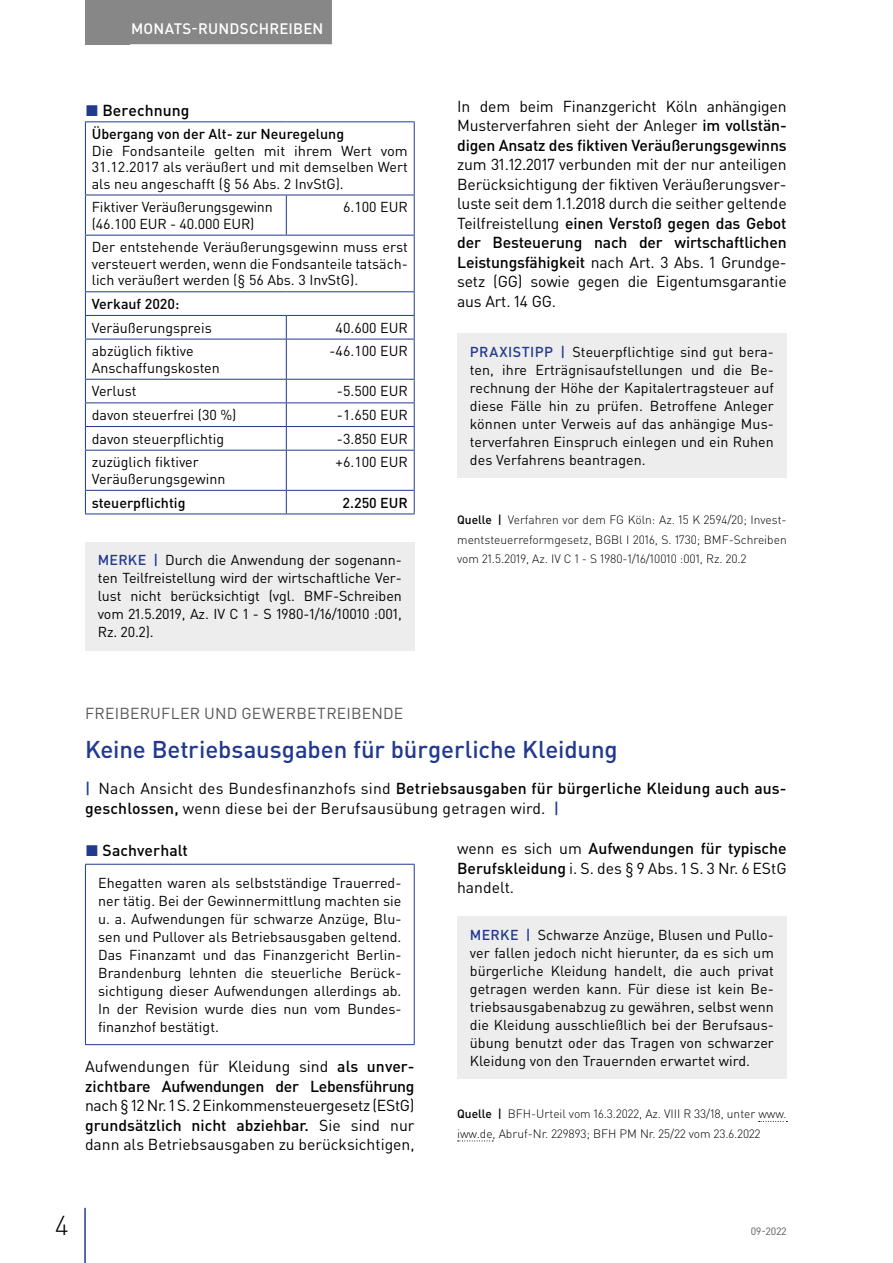
<style>
.page{position:relative;width:893px;height:1263px;background:#fff}
.page>*{position:absolute;margin:0;border:0;box-sizing:border-box;transform-origin:0 0}
.t1{font:300 27px "DIN Pro";color:#000}
.t2{font:500 24px "DIN Pro";letter-spacing:-.005em;color:#213a8f}
.t3{font:15.75px/19.5px "DIN Pro";letter-spacing:-.01em;color:#000;text-align:justify}
.t4{font:15.75px/19.5px "DIN Pro";letter-spacing:.01em;color:#000}
.t5{font:500 15.75px/19.5px "DIN Pro";letter-spacing:-.01em;color:#000}
.t6{font:15.75px "DIN Pro";letter-spacing:.015em;color:#575756}
.t7{font:500 15px "DIN Pro";letter-spacing:.015em;color:#fff}
.t8{font:14.25px/18px "DIN Pro";color:#000;text-align:justify}
.t9{font:500 14.25px "DIN Pro";color:#000}
.t10{font:300 12px/19.5px "DIN Pro";color:#000;text-align:justify}
.t11{font:10.5px "DIN Pro";color:#575756}
.s1{color:#213a8f}
.s2{font-weight:500;color:#213a8f}
.s3{font-weight:500}
.s4{font-weight:400}
</style>
<div class="page">
<div style="left:85px;top:0;width:45px;height:44px;background:#878787"></div>
<hr style="left:84px;top:1208px;width:2px;height:55px;background:#213a8f">
<div style="left:122px;top:0;width:210px;height:44px;background:#878787"></div>
<svg style="left:86px;top:122px;width:328px;height:392px"></svg>
<hr style="left:414px;top:122px;width:1px;height:73px;background:#213a8f">
<hr style="left:414px;top:235px;width:1px;height:56px;background:#213a8f">
<hr style="left:85px;top:121px;width:201px;height:1px;background:#213a8f">
<hr style="left:85px;top:122px;width:1px;height:73px;background:#213a8f">
<hr style="left:286px;top:121px;width:129px;height:1px;background:#213a8f">
<hr style="left:85px;top:195px;width:201px;height:1px;background:#213a8f">
<hr style="left:85px;top:195px;width:1px;height:40px;background:#213a8f">
<hr style="left:286px;top:195px;width:129px;height:1px;background:#213a8f">
<hr style="left:286px;top:195px;width:1px;height:40px;background:#213a8f">
<hr style="left:414px;top:195px;width:1px;height:40px;background:#213a8f">
<hr style="left:85px;top:235px;width:201px;height:1px;background:#213a8f">
<hr style="left:85px;top:235px;width:1px;height:56px;background:#213a8f">
<hr style="left:286px;top:235px;width:129px;height:1px;background:#213a8f">
<hr style="left:85px;top:291px;width:201px;height:1px;background:#213a8f">
<hr style="left:286px;top:291px;width:129px;height:1px;background:#213a8f">
<hr style="left:85px;top:315px;width:201px;height:1px;background:#213a8f">
<svg style="left:85px;top:292px;width:1px;height:47px"></svg>
<hr style="left:286px;top:315px;width:129px;height:1px;background:#213a8f">
<svg style="left:286px;top:316px;width:1px;height:23px"></svg>
<svg style="left:414px;top:292px;width:1px;height:47px"></svg>
<hr style="left:85px;top:339px;width:201px;height:1px;background:#213a8f">
<hr style="left:85px;top:339px;width:1px;height:40px;background:#213a8f">
<hr style="left:286px;top:339px;width:129px;height:1px;background:#213a8f">
<hr style="left:286px;top:339px;width:1px;height:40px;background:#213a8f">
<hr style="left:414px;top:339px;width:1px;height:40px;background:#213a8f">
<hr style="left:85px;top:379px;width:201px;height:1px;background:#213a8f">
<hr style="left:286px;top:379px;width:129px;height:1px;background:#213a8f">
<hr style="left:85px;top:402px;width:201px;height:1px;background:#213a8f">
<hr style="left:286px;top:402px;width:129px;height:1px;background:#213a8f">
<hr style="left:85px;top:426px;width:201px;height:1px;background:#213a8f">
<svg style="left:85px;top:380px;width:1px;height:70px"></svg>
<hr style="left:286px;top:426px;width:129px;height:1px;background:#213a8f">
<svg style="left:286px;top:380px;width:1px;height:70px"></svg>
<svg style="left:414px;top:380px;width:1px;height:70px"></svg>
<hr style="left:85px;top:450px;width:201px;height:1px;background:#213a8f">
<hr style="left:85px;top:450px;width:1px;height:40px;background:#213a8f">
<hr style="left:286px;top:450px;width:129px;height:1px;background:#213a8f">
<hr style="left:286px;top:450px;width:1px;height:40px;background:#213a8f">
<hr style="left:414px;top:450px;width:1px;height:40px;background:#213a8f">
<hr style="left:85px;top:490px;width:201px;height:1px;background:#213a8f">
<svg style="left:85px;top:491px;width:1px;height:23px"></svg>
<hr style="left:85px;top:514px;width:201px;height:1px;background:#213a8f">
<hr style="left:286px;top:490px;width:129px;height:1px;background:#213a8f">
<svg style="left:286px;top:491px;width:1px;height:23px"></svg>
<svg style="left:414px;top:491px;width:1px;height:23px"></svg>
<hr style="left:286px;top:514px;width:129px;height:1px;background:#213a8f">
<div style="left:85px;top:542px;width:330px;height:108px;background:#ededed"></div>
<div style="left:457px;top:333px;width:330px;height:144px;background:#ededed"></div>
<hr style="left:85px;top:864px;width:330px;height:1px;background:#213a8f">
<hr style="left:85px;top:865px;width:1px;height:179px;background:#213a8f">
<hr style="left:414px;top:865px;width:1px;height:179px;background:#213a8f">
<hr style="left:85px;top:1044px;width:330px;height:1px;background:#213a8f">
<svg style="left:759px;top:1121px;width:28px;height:1px"></svg>
<svg style="left:457px;top:1140px;width:36px;height:1px"></svg>
<div style="left:457px;top:917px;width:330px;height:162px;background:#ededed"></div>
<p class="t7" style="left:131px;top:18px;width:194px">MONATS-RUNDSCHREIBEN</p>
<p class="t5" style="left:85px;top:100px;width:106px"><span class="s1">◼</span> Berechnung</p>
<p class="t9" style="left:92px;top:124px;width:254px">Übergang von der Alt- zur Neuregelung</p>
<p class="t8" style="left:92px;top:142px;width:318px;line-height:16.5px">Die Fondsanteile gelten mit ihrem Wert vom 31.12.2017 als veräußert und mit demselben Wert als neu angeschafft (§ 56 Abs. 2 InvStG).</p>
<p class="t8" style="left:92px;top:198px;width:183px;line-height:16.5px">Fiktiver Veräußerungsgewinn (46.100 EUR - 40.000 EUR)</p>
<p class="t8" style="left:343px;top:198px;width:66px">6.100 EUR</p>
<p class="t8" style="left:92px;top:238px;width:318px;line-height:16.5px">Der entstehende Veräußerungsgewinn muss erst versteuert werden, wenn die Fondsanteile tatsäch&shy;lich veräußert werden (§ 56 Abs. 3 InvStG).</p>
<p class="t9" style="left:92px;top:294px;width:89px">Verkauf 2020:</p>
<p class="t8" style="left:92px;top:318px;width:121px">Veräußerungspreis</p>
<p class="t8" style="left:336px;top:318px;width:74px">40.600 EUR</p>
<p class="t8" style="left:92px;top:342px;width:130px;line-height:16.5px">abzüglich fiktive<br>Anschaffungskosten</p>
<p class="t8" style="left:330px;top:342px;width:80px">-46.100 EUR</p>
<p class="t8" style="left:92px;top:382px;width:46px">Verlust</p>
<p class="t8" style="left:337px;top:382px;width:72px">-5.500 EUR</p>
<p class="t8" style="left:92px;top:405px;width:146px">davon steuerfrei (30 %)</p>
<p class="t8" style="left:337px;top:405px;width:72px">-1.650 EUR</p>
<p class="t8" style="left:92px;top:429px;width:134px">davon steuerpflichtig</p>
<p class="t8" style="left:337px;top:429px;width:72px">-3.850 EUR</p>
<p class="t8" style="left:92px;top:453px;width:135px;line-height:16.5px">zuzüglich fiktiver<br>Veräußerungsgewinn</p>
<p class="t8" style="left:336px;top:453px;width:74px">+6.100 EUR</p>
<p class="t9" style="left:92px;top:493px;width:95px">steuerpflichtig</p>
<p class="t9" style="left:343px;top:493px;width:67px">2.250 EUR</p>
<p class="t8" style="left:98px;top:551px;width:305px"><span class="s2">MERKE |</span> Durch die Anwendung der sogenann&shy;ten Teilfreistellung wird der wirtschaftliche Ver&shy;lust nicht berücksichtigt (vgl. BMF-Schreiben vom 21.5.2019, Az. IV C 1 - S 1980-1/16/10010 :001, Rz. 20.2).</p>
<p class="t3" style="left:457px;top:96px;width:331px">In dem beim Finanzgericht Köln anhängigen Musterverfahren sieht der Anleger <span class="s3">im vollstän&shy;digen Ansatz des fiktiven Veräußerungsgewinns</span></p>
<p class="t3" style="left:457px;top:154px;width:331px">zum 31.12.2017 verbunden mit der nur anteiligen Berücksichtigung der fiktiven Veräußerungsver&shy;luste seit dem 1.1.2018 durch die seither geltende Teilfreistellung <span class="s3">einen Verstoß gegen das Gebot der Besteuerung nach der wirtschaftlichen Leistungsfähigkeit</span> nach Art. 3 Abs. 1 Grundge&shy;setz (GG) sowie gegen die Eigentumsgarantie aus Art. 14 GG.</p>
<p class="t8" style="left:470px;top:342px;width:306px"><span class="s2">PRAXISTIPP |</span> Steuerpflichtige sind gut bera&shy;ten, ihre Erträgnisaufstellungen und die Be&shy;rechnung der Höhe der Kapitalertragsteuer auf diese Fälle hin zu prüfen. Betroffene Anleger können unter Verweis auf das anhängige Mus&shy;terverfahren Einspruch einlegen und ein Ruhen des Verfahrens beantragen.</p>
<p class="t10" style="left:457px;top:510px;width:331px"><span class="s3">Quelle |</span> Verfahren vor dem FG Köln: Az. 15 K 2594/20; Invest&shy;mentsteuerreformgesetz, BGBl I 2016, S. 1730; BMF-Schreiben vom 21.5.2019, Az. IV C 1 - S 1980-1/16/10010 :001, Rz. 20.2</p>
<p class="t6" style="left:85px;top:703px;width:320px">FREIBERUFLER UND GEWERBETREIBENDE</p>
<h2 class="t2" style="left:85px;top:733px;width:534px">Keine Betriebsausgaben für bürgerliche Kleidung</h2>
<p class="t4" style="left:85px;top:778px;width:703px"><span class="s2">|</span> Nach Ansicht des Bundesfinanzhofs sind <span class="s3">Betriebsausgaben für bürgerliche Kleidung auch aus&shy;geschlossen,</span> wenn diese bei der Berufsausübung getragen wird. <span class="s2">|</span></p>
<p class="t5" style="left:85px;top:840px;width:104px"><span class="s1">◼</span> Sachverhalt</p>
<p class="t8" style="left:98px;top:873px;width:305px;text-align:left">Ehegatten waren als selbstständige Trauerred&shy;ner tätig. Bei der Gewinnermittlung machten sie u. a. Aufwendungen für schwarze Anzüge, Blu&shy;sen und Pullover als Betriebsausgaben geltend.<br>Das Finanzamt und das Finanzgericht Berlin-Brandenburg lehnten die steuerliche Berück&shy;sichtigung dieser Aufwendungen allerdings ab.<br>In der Revision wurde dies nun vom Bundes&shy;finanzhof bestätigt.</p>
<p class="t5" style="left:85px;top:1056px;width:331px"><span class="s4">Aufwendungen für Kleidung sind</span> als unver&shy;zichtbare Aufwendungen der Lebensführung</p>
<p class="t3" style="left:85px;top:1095px;width:331px">nach § 12 Nr. 1 S. 2 Einkommensteuergesetz (EStG) <span class="s3">grundsätzlich nicht abziehbar.</span> Sie sind nur dann als Betriebsausgaben zu berücksichtigen,</p>
<p class="t3" style="left:457px;top:838px;width:331px">wenn es sich um <span class="s3">Aufwendungen für typische Berufskleidung</span> i. S. des § 9 Abs. 1 S. 3 Nr. 6 EStG handelt.</p>
<p class="t8" style="left:470px;top:926px;width:306px"><span class="s2">MERKE |</span> Schwarze Anzüge, Blusen und Pullo&shy;ver fallen jedoch nicht hierunter, da es sich um bürgerliche Kleidung handelt, die auch privat getragen werden kann. Für diese ist kein Be&shy;triebsausgabenabzug zu gewähren, selbst wenn die Kleidung ausschließlich bei der Berufsaus&shy;übung benutzt oder das Tragen von schwarzer Kleidung von den Trauernden erwartet wird.</p>
<p class="t10" style="left:457px;top:1104px;width:331px"><span class="s3">Quelle |</span> BFH-Urteil vom 16.3.2022, Az. VIII R 33/18, unter www. iww.de, Abruf-Nr. 229893; BFH PM Nr. 25/22 vom 23.6.2022</p>
<h1 class="t1" style="left:55px;top:1207px;width:15px">4</h1>
<p class="t11" style="left:751px;top:1224px;width:37px">09-2022</p>
</div>
